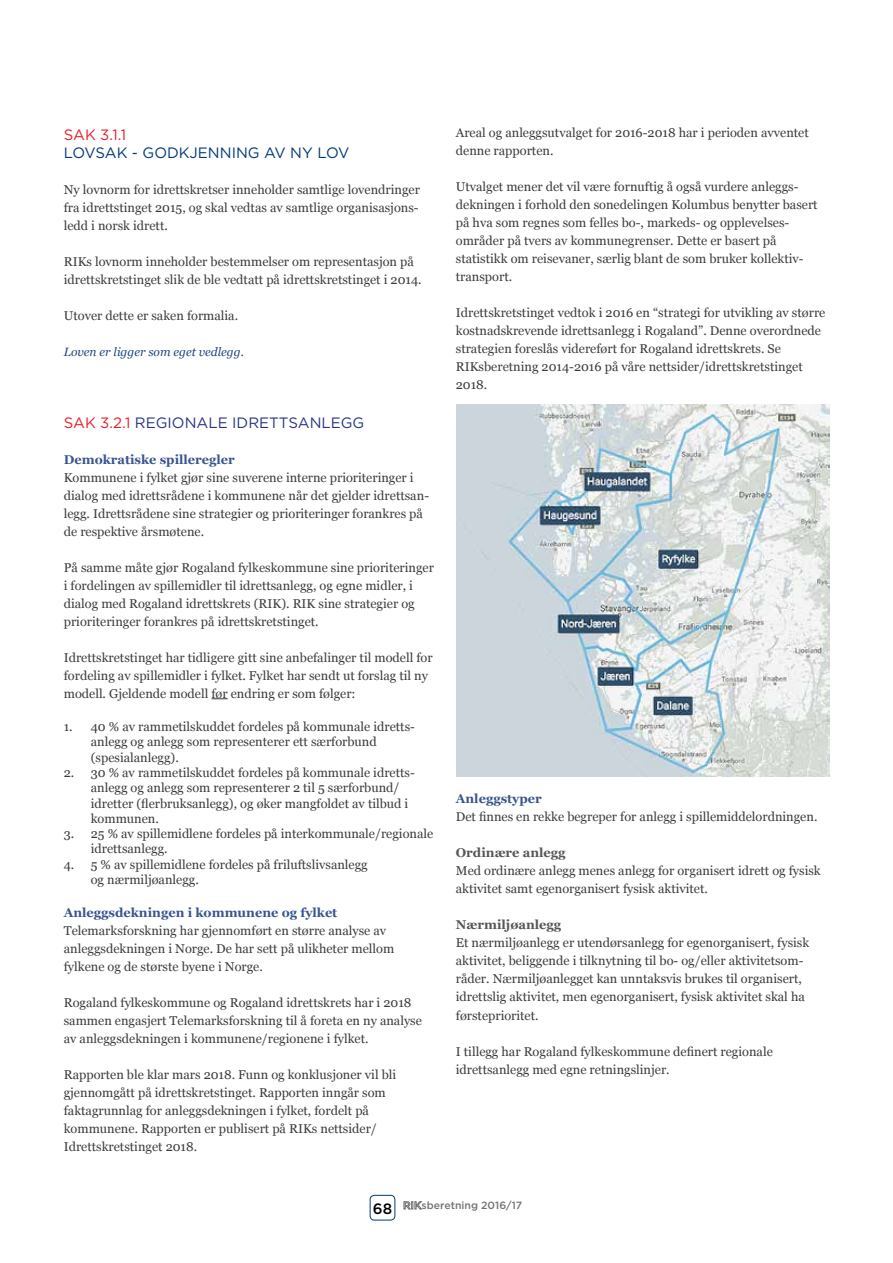
<style>
.page{position:relative;width:893px;height:1263px;background:#fff}
.page>*{position:absolute;margin:0;border:0;box-sizing:border-box;transform-origin:0 0}
.t1{font:15px "Gotham";color:#283583}
.t2{font:15px "Gotham";color:#003a78}
.t3{font:15px "Gotham";color:#e51f27}
.t4{font:500 15px "Gotham";color:#000}
.t5{font:12.75px/18px "Georgia";color:#3c3c3b}
.t6{font:700 12.75px "Georgia";color:#38558f}
.t7{font:700 12.75px "Georgia";color:#575756}
.t8{font:italic 12px "Georgia";color:#204783}
.t9{font:500 10.5px "Gotham";color:#747373}
.s1{color:#e51f27}
</style>
<div class="page">
<svg style="left:404px;top:1201px;width:18px;height:8px"></svg>
<div style="left:370px;top:1195px;width:25px;height:25px;border:1px solid #003a78;border-radius:4px"></div>
<svg style="left:211px;top:698px;width:17px;height:1px"></svg>
<img style="left:456px;top:405px;width:373px;height:371px">
<p class="t3" style="left:64px;top:125px;width:64px">SAK 3.1.1</p>
<p class="t2" style="left:64px;top:143px;width:287px">LOVSAK - GODKJENNING AV NY LOV</p>
<p class="t5" style="left:64px;top:180px;width:358px;text-align:justify">Ny lovnorm for idrettskretser inneholder samtlige lovendringer fra idrettstinget 2015, og skal vedtas av samtlige organisasjons&shy;ledd i norsk idrett.</p>
<p class="t5" style="left:64px;top:252px;width:359px">RIKs lovnorm inneholder bestemmelser om representasjon på idrettskretstinget slik de ble vedtatt på idrettskretstinget i 2014.</p>
<p class="t5" style="left:64px;top:306px;width:176px">Utover dette er saken formalia.</p>
<p class="t8" style="left:64px;top:343px;width:182px">Loven er ligger som eget vedlegg.</p>
<p class="t1" style="left:64px;top:413px;width:302px"><span class="s1">SAK 3.2.1</span> REGIONALE IDRETTSANLEGG</p>
<p class="t6" style="left:64px;top:450px;width:173px">Demokratiske spilleregler</p>
<p class="t5" style="left:64px;top:468px;width:367px">Kommunene i fylket gjør sine suverene interne prioriteringer i dialog med idrettsrådene i kommunene når det gjelder idrettsan&shy;legg. Idrettsrådene sine strategier og prioriteringer forankres på de respektive årsmøtene.</p>
<p class="t5" style="left:64px;top:558px;width:372px">På samme måte gjør Rogaland fylkeskommune sine prioriteringer i fordelingen av spillemidler til idrettsanlegg, og egne midler, i dialog med Rogaland idrettskrets (RIK). RIK sine strategier og prioriteringer forankres på idrettskretstinget.</p>
<p class="t5" style="left:64px;top:648px;width:370px">Idrettskretstinget har tidligere gitt sine anbefalinger til modell for fordeling av spillemidler i fylket. Fylket har sendt ut forslag til ny modell. Gjeldende modell før endring er som følger:</p>
<p class="t5" style="left:91px;top:718px;width:326px;line-height:15.3px;text-indent:-27px">1. 40 % av rammetilskuddet fordeles på kommunale idretts&shy;anlegg og anlegg som representerer ett særforbund (spesialanlegg).</p>
<p class="t5" style="left:91px;top:764px;width:326px;line-height:15.3px;text-indent:-27px">2. 30 % av rammetilskuddet fordeles på kommunale idretts&shy;anlegg og anlegg som representerer 2 til 5 særforbund/ idretter (flerbruksanlegg), og øker mangfoldet av tilbud i kommunen.</p>
<p class="t5" style="left:91px;top:825px;width:344px;line-height:15.3px;text-indent:-27px">3. 25 % av spillemidlene fordeles på interkommunale/regionale idrettsanlegg.</p>
<p class="t5" style="left:91px;top:856px;width:278px;line-height:15.3px;text-indent:-27px">4. 5 % av spillemidlene fordeles på friluftslivsanlegg og nærmiljøanlegg.</p>
<p class="t6" style="left:64px;top:903px;width:275px">Anleggsdekningen i kommunene og fylket</p>
<p class="t5" style="left:64px;top:921px;width:332px">Telemarksforskning har gjennomført en større analyse av anleggsdekningen i Norge. De har sett på ulikheter mellom fylkene og de største byene i Norge.</p>
<p class="t5" style="left:64px;top:993px;width:360px">Rogaland fylkeskommune og Rogaland idrettskrets har i 2018 sammen engasjert Telemarksforskning til å foreta en ny analyse av anleggsdekningen i kommunene/regionene i fylket.</p>
<p class="t5" style="left:64px;top:1065px;width:334px">Rapporten ble klar mars 2018. Funn og konklusjoner vil bli gjennomgått på idrettskretstinget. Rapporten inngår som faktagrunnlag for anleggsdekningen i fylket, fordelt på kommunene. Rapporten er publisert på RIKs nettsider/ Idrettskretstinget 2018.</p>
<p class="t5" style="left:456px;top:123px;width:354px">Areal og anleggsutvalget for 2016-2018 har i perioden avventet denne rapporten.</p>
<p class="t5" style="left:456px;top:177px;width:363px">Utvalget mener det vil være fornuftig å også vurdere anleggs&shy;dekningen i forhold den sonedelingen Kolumbus benytter basert på hva som regnes som felles bo-, markeds- og opplevelses&shy;områder på tvers av kommunegrenser. Dette er basert på statistikk om reisevaner, særlig blant de som bruker kollektiv&shy;transport.</p>
<p class="t5" style="left:456px;top:303px;width:371px">Idrettskretstinget vedtok i 2016 en “strategi for utvikling av større kostnadskrevende idrettsanlegg i Rogaland”. Denne overordnede strategien foreslås videreført for Rogaland idrettskrets. Se RIKsberetning 2014-2016 på våre nettsider/idrettskretstinget 2018.</p>
<p class="t6" style="left:456px;top:789px;width:87px">Anleggstyper</p>
<p class="t5" style="left:456px;top:807px;width:363px">Det finnes en rekke begreper for anlegg i spillemiddelordningen.</p>
<p class="t7" style="left:456px;top:843px;width:111px">Ordinære anlegg</p>
<p class="t5" style="left:456px;top:861px;width:366px">Med ordinære anlegg menes anlegg for organisert idrett og fysisk aktivitet samt egenorganisert fysisk aktivitet.</p>
<p class="t7" style="left:456px;top:915px;width:107px">Nærmiljøanlegg</p>
<p class="t5" style="left:456px;top:933px;width:355px">Et nærmiljøanlegg er utendørsanlegg for egenorganisert, fysisk aktivitet, beliggende i tilknytning til bo- og/eller aktivitetsom&shy;råder. Nærmiljøanlegget kan unntaksvis brukes til organisert, idrettslig aktivitet, men egenorganisert, fysisk aktivitet skal ha førsteprioritet.</p>
<p class="t5" style="left:456px;top:1041px;width:318px">I tillegg har Rogaland fylkeskommune definert regionale idrettsanlegg med egne retningslinjer.</p>
<p class="t4" style="left:373px;top:1199px;width:21px">68</p>
<p class="t9" style="left:422px;top:1198px;width:102px">sberetning 2016/17</p>
</div>
